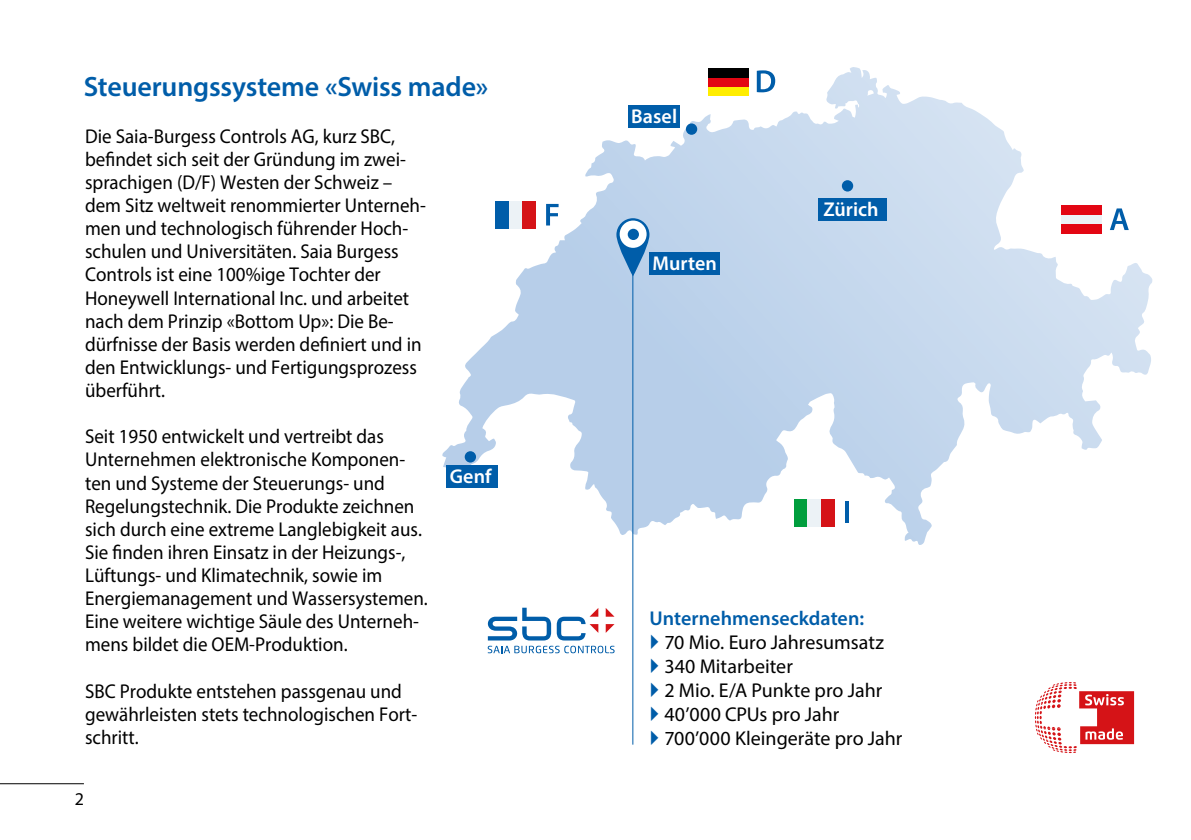
<style>
.page{position:relative;width:1191px;height:840px;background:#fff}
.page>*{position:absolute;margin:0;border:0;box-sizing:border-box;transform-origin:0 0}
.t1{font:600 28px "Myriad Pro";letter-spacing:-.005em;color:#005da9}
.t2{font:20px/23px "Myriad Pro";color:#000;scale:.95 1}
.t3{font:20px "Myriad Pro";color:#000}
.t4{font:600 20px "Myriad Pro";color:#005da9}
.t5{font:600 20px "Myriad Pro";color:#fff}
.t6{font:18px "Myriad Pro";color:#000}
</style>
<div class="page">
<svg style="left:442px;top:67px;width:710px;height:478px"></svg>
<hr style="left:0;top:782px;width:84px;height:1px;background:#000">
<div style="left:1061px;top:209px;width:41px;height:21px;background:#ecf2f6"></div>
<div style="left:1061px;top:206px;width:41px;height:9px;background:#e30613"></div>
<div style="left:1061px;top:224px;width:41px;height:9px;background:#e30613"></div>
<div style="left:708px;top:84px;width:41px;height:12px;background:#ffed00"></div>
<div style="left:708px;top:74px;width:41px;height:12px;background:#e30613"></div>
<div style="left:708px;top:68px;width:41px;height:9px;background:#000"></div>
<div style="left:495px;top:201px;width:14px;height:27px;background:#005da9"></div>
<div style="left:509px;top:201px;width:13px;height:27px;background:#ecf2f6"></div>
<div style="left:522px;top:201px;width:14px;height:27px;background:#d51317"></div>
<div style="left:794px;top:499px;width:13px;height:27px;background:#009e3d"></div>
<div style="left:807px;top:499px;width:14px;height:27px;background:#ecf2f6"></div>
<div style="left:821px;top:499px;width:13px;height:27px;background:#d51317"></div>
<svg style="left:487px;top:607px;width:127px;height:46px"></svg>
<svg style="left:757px;top:70px;width:18px;height:22px"></svg>
<svg style="left:1109px;top:208px;width:19px;height:22px"></svg>
<hr style="left:845px;top:501px;width:4px;height:22px;background:#005da9">
<svg style="left:546px;top:204px;width:12px;height:21px"></svg>
<hr style="left:632px;top:263px;width:1px;height:481px;background:#005da9">
<div style="left:686px;top:123px;width:11px;height:12px;background:#005da9;border-radius:50%"></div>
<div style="left:842px;top:180px;width:11px;height:11px;background:#005da9;border-radius:50%"></div>
<div style="left:465px;top:451px;width:11px;height:11px;background:#005da9;border-radius:50%"></div>
<svg style="left:616px;top:218px;width:33px;height:58px"></svg>
<div style="left:627px;top:229px;width:12px;height:11px;background:#005da9;border-radius:50%"></div>
<svg style="left:1034px;top:682px;width:100px;height:70px"></svg>
<div style="left:628px;top:105px;width:51px;height:22px;background:#005da9"></div>
<div style="left:649px;top:252px;width:70px;height:22px;background:#005da9"></div>
<div style="left:446px;top:465px;width:51px;height:22px;background:#005da9"></div>
<div style="left:818px;top:198px;width:68px;height:22px;background:#005da9"></div>
<p class="t1" style="left:84px;top:69px;width:406px">Steuerungssysteme «Swiss made»</p>
<p class="t2" style="left:85px;top:124px;width:360px">Die Saia-Burgess Controls AG, kurz SBC, befindet sich seit der Gründung im zwei&shy;sprachigen (D/F) Westen der Schweiz – dem Sitz weltweit renommierter Unterneh&shy;men und technologisch führender Hoch&shy;schulen und Universitäten. Saia Burgess Controls ist eine 100%ige Tochter der Honeywell International Inc. und arbeitet nach dem Prinzip «Bottom Up»: Die Be&shy;dürfnisse der Basis werden definiert und in den Entwicklungs- und Fertigungsprozess überführt.</p>
<p class="t2" style="left:85px;top:424px;width:362px">Seit 1950 entwickelt und vertreibt das Unternehmen elektronische Komponen&shy;ten und Systeme der Steuerungs- und Regelungstechnik. Die Produkte zeichnen sich durch eine extreme Langlebigkeit aus.<br>Sie finden ihren Einsatz in der Heizungs-, Lüftungs- und Klimatechnik, sowie im Energiemanagement und Wassersystemen.<br>Eine weitere wichtige Säule des Unterneh&shy;mens bildet die OEM-Produktion.</p>
<p class="t2" style="left:85px;top:678px;width:351px">SBC Produkte entstehen passgenau und gewährleisten stets technologischen Fort&shy;schritt.</p>
<p class="t6" style="left:75px;top:787px;width:11px">2</p>
<p class="t5" style="left:450px;top:463px;width:43px">Genf</p>
<p class="t5" style="left:631px;top:103px;width:47px">Basel</p>
<p class="t5" style="left:652px;top:251px;width:66px">Murten</p>
<p class="t5" style="left:823px;top:196px;width:57px">Zürich</p>
<p class="t4" style="left:649px;top:605px;width:216px">Unternehmenseckdaten:</p>
<p class="t3" style="left:664px;top:629px;width:221px">70 Mio. Euro Jahresumsatz</p>
<p class="t3" style="left:664px;top:653px;width:130px">340 Mitarbeiter</p>
<p class="t3" style="left:664px;top:677px;width:219px">2 Mio. E/A Punkte pro Jahr</p>
<p class="t3" style="left:664px;top:701px;width:176px">40’000 CPUs pro Jahr</p>
<p class="t3" style="left:664px;top:725px;width:239px">700’000 Kleingeräte pro Jahr</p>
</div>
